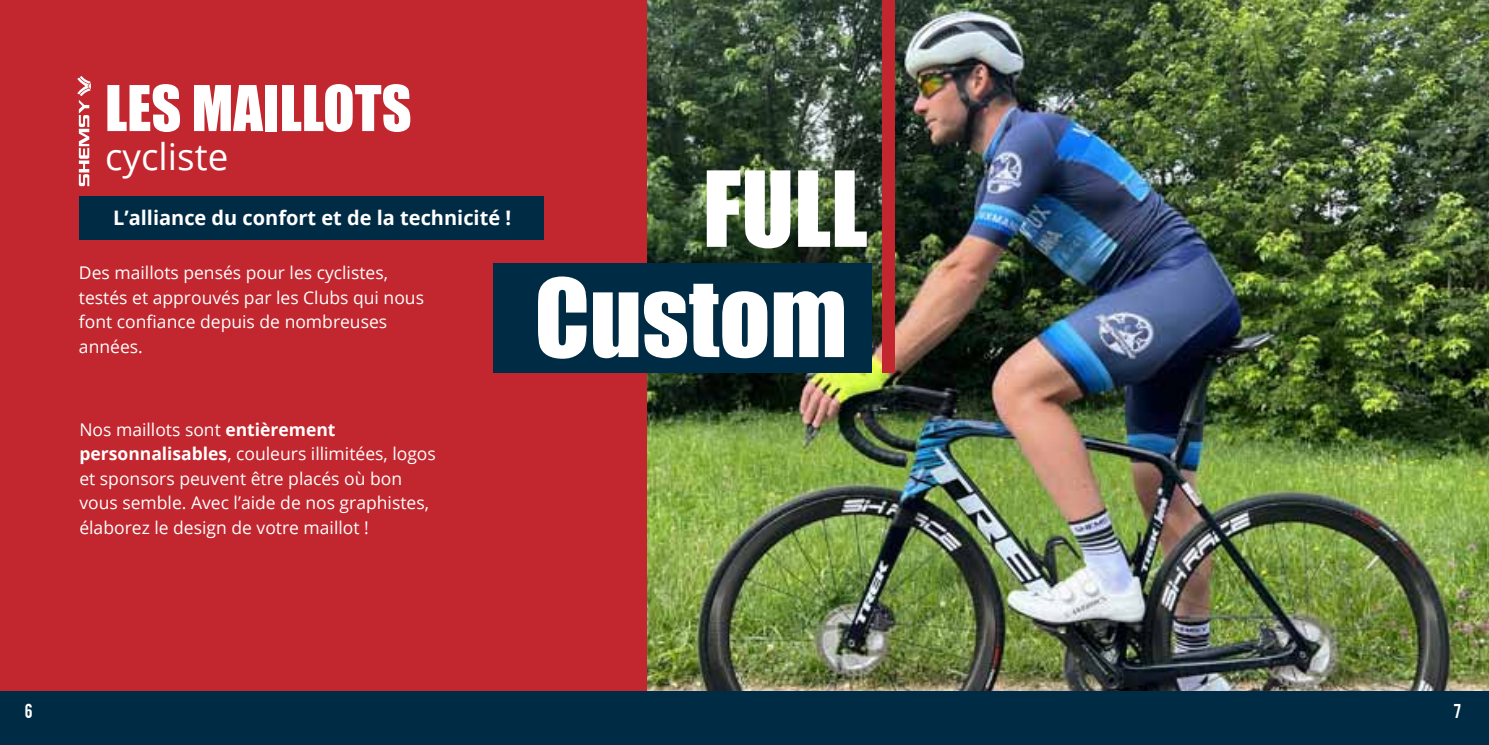
<style>
.page{position:relative;width:1489px;height:745px;background:#fff}
.page>*{position:absolute;margin:0;border:0;box-sizing:border-box;transform-origin:0 0}
.t1{font:99.75px "Impact";color:#fff}
.t2{font:96.6px "Impact";color:#fff}
.t3{font:58.1px "Impact";color:#fff}
.t4{font:36.75px "Open Sans";color:#fff}
.t5{font:700 19.95px "Open Sans";color:#fff}
.t6{font:17.5px/24.5px "Open Sans";color:#fff}
.t7{font:15.75px "Bebas";color:#fff}
.s1{font-weight:700}
</style>
<div class="page">
<div style="left:0;top:0;width:744px;height:691px;background:#c2262e"></div>
<img style="left:648px;top:0;width:840px;height:691px">
<div style="left:493px;top:262px;width:378px;height:110px;background:#002b44"></div>
<div style="left:0;top:691px;width:1488px;height:53px;background:#002b44"></div>
<div style="left:79px;top:196px;width:464px;height:43px;background:#002b44"></div>
<div style="left:881px;top:0;width:13px;height:372px;background:#c2262e"></div>
<svg style="left:77px;top:76px;width:14px;height:110px"></svg>
<h3 class="t3" style="left:105px;top:63px;width:308px">LES MAILLOTS</h3>
<h3 class="t4" style="left:105px;top:132px;width:125px">cycliste</h3>
<p class="t5" style="left:113px;top:203px;width:399px">L’alliance du confort et de la technicité !</p>
<p class="t6" style="left:79px;top:260px;width:346px">Des maillots pensés pour les cyclistes, testés et approuvés par les Clubs qui nous font confiance depuis de nombreuses années.</p>
<p class="t6" style="left:79px;top:416px;width:358px">Nos maillots sont <span class="s1">entièrement personnalisables</span>, couleurs illimitées, logos et sponsors peuvent être placés où bon vous semble. Avec l’aide de nos graphistes, élaborez le design de votre maillot !</p>
<h2 class="t2" style="left:702px;top:134px;width:127px">FULL</h2>
<h1 class="t1" style="left:534px;top:240px;width:314px">Custom</h1>
<p class="t7" style="left:25px;top:699px;width:9px">6</p>
<p class="t7" style="left:1453px;top:699px;width:9px">7</p>
</div>
